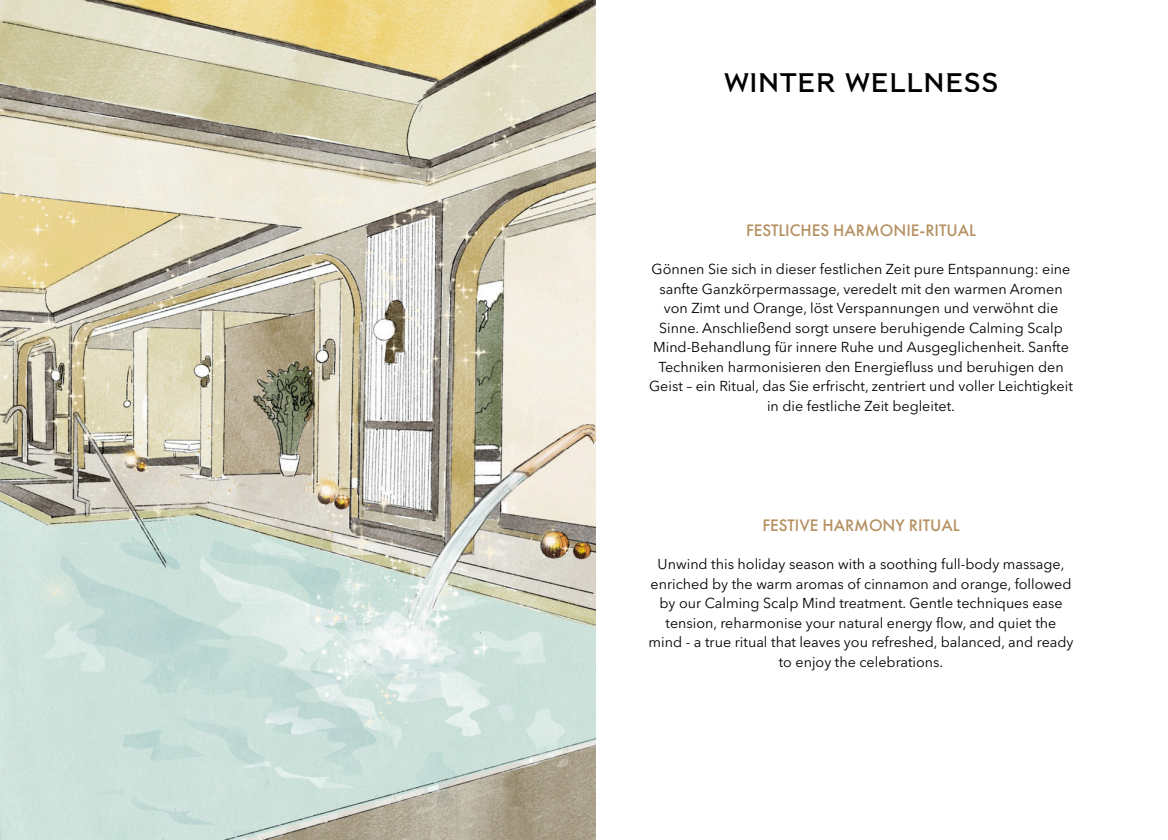
<style>
.page{position:relative;width:1168px;height:840px;background:#fff}
.page>*{position:absolute;margin:0;border:0;box-sizing:border-box;transform-origin:0 0}
.t1{font:26.8px "Mandarin Oriental Font Regular";color:#000}
.t2{font:500 17.3px "Futura PT";color:#b59060}
.t3{font:14.3px/19.5px "Avenir Next LT Pro";color:#000;text-align:center}
</style>
<div class="page">
<img style="left:0;top:0;width:595px;height:839px">
<h1 class="t1" style="left:723px;top:70px;width:277px">WINTER WELLNESS</h1>
<p class="t2" style="left:746px;top:219px;width:231px">FESTLICHES HARMONIE-RITUAL</p>
<p class="t3" style="left:649px;top:260px;width:425px">Gönnen Sie sich in dieser festlichen Zeit pure Entspannung: eine sanfte Ganzkörpermassage, veredelt mit den warmen Aromen von Zimt und Orange, löst Verspannungen und verwöhnt die Sinne. Anschließend sorgt unsere beruhigende Calming Scalp Mind-Behandlung für innere Ruhe und Ausgeglichenheit. Sanfte Techniken harmonisieren den Energiefluss und beruhigen den Geist – ein Ritual, das Sie erfrischt, zentriert und voller Leichtigkeit in die festliche Zeit begleitet.</p>
<p class="t2" style="left:762px;top:513px;width:198px">FESTIVE HARMONY RITUAL</p>
<p class="t3" style="left:648px;top:555px;width:426px">Unwind this holiday season with a soothing full-body massage, enriched by the warm aromas of cinnamon and orange, followed by our Calming Scalp Mind treatment. Gentle techniques ease tension, reharmonise your natural energy flow, and quiet the mind - a true ritual that leaves you refreshed, balanced, and ready to enjoy the celebrations.</p>
</div>
